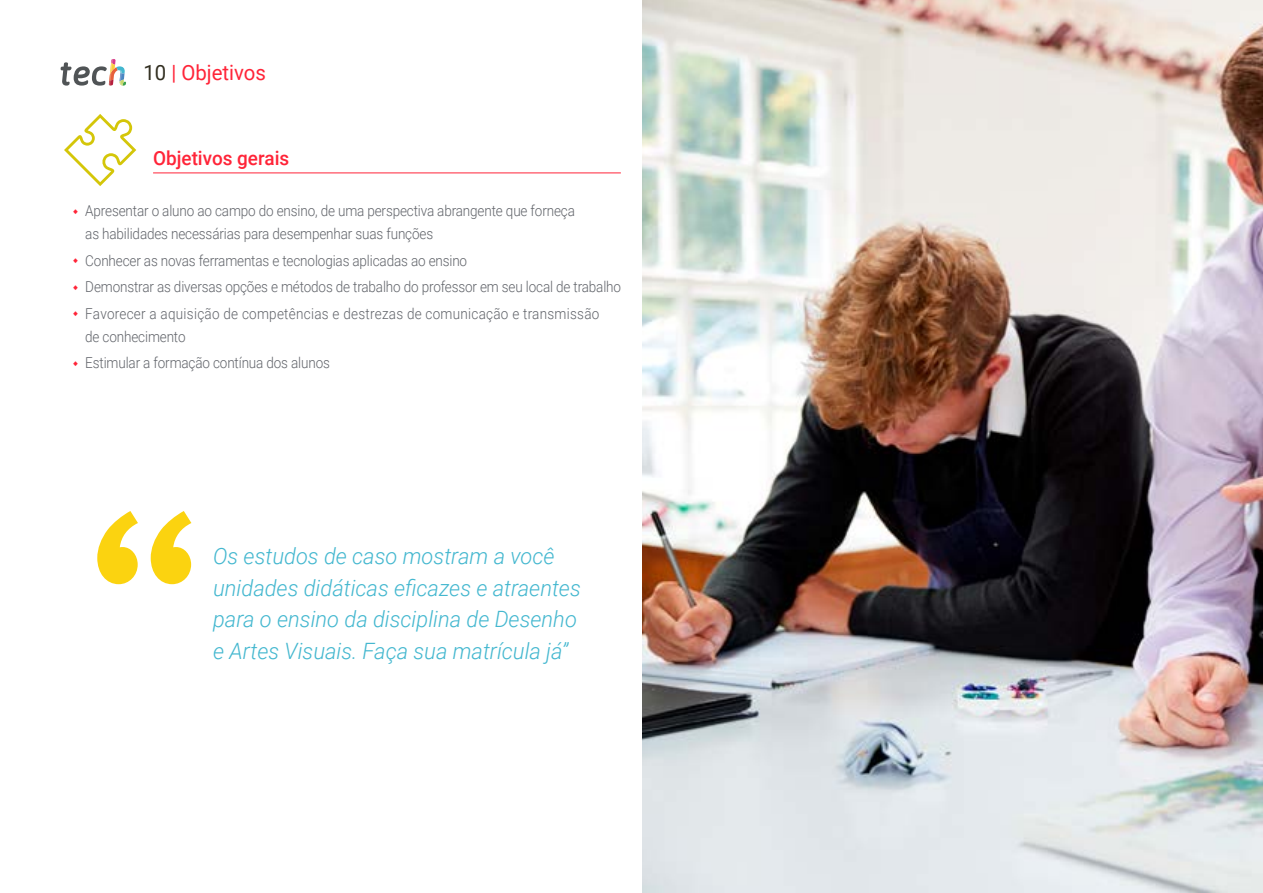
<style>
.page{position:relative;width:1263px;height:893px;background:#fff}
.page>*{position:absolute;margin:0;border:0;box-sizing:border-box;transform-origin:0 0}
.t1{font:italic 300 22.5px/31.5px "Roboto";color:#43b7cf}
.t2{font:21px "Roboto";color:#ff2438}
.t3{font:500 19.5px "Roboto";color:#ff2438}
.t4{font:300 15px/26.7px "Roboto";letter-spacing:-.01em;color:#61646a;scale:.9 1}
.s1{color:#312e20}
</style>
<div class="page">
<hr style="left:153px;top:173px;width:468px;height:1px;background:#ff2438">
<svg style="left:64px;top:114px;width:72px;height:72px"></svg>
<svg style="left:97px;top:511px;width:94px;height:73px"></svg>
<svg style="left:61px;top:59px;width:65px;height:27px"></svg>
<img style="left:642px;top:0;width:621px;height:892px">
<h2 class="t2" style="left:144px;top:57px;width:124px"><span class="s1">10</span> | Objetivos</h2>
<h3 class="t3" style="left:153px;top:144px;width:138px">Objetivos gerais</h3>
<p class="t4" style="left:85px;top:199px;width:545px;line-height:22.5px">Apresentar o aluno ao campo do ensino, de uma perspectiva abrangente que forneça as habilidades necessárias para desempenhar suas funções</p>
<p class="t4" style="left:85px;top:246px;width:597px">Conhecer as novas ferramentas e tecnologias aplicadas ao ensino<br>Demonstrar as diversas opções e métodos de trabalho do professor em seu local de trabalho<br>Favorecer a aquisição de competências e destrezas de comunicação e transmissão</p>
<p class="t4" style="left:85px;top:322px;width:273px">de conhecimento<br>Estimular a formação contínua dos alunos</p>
<h1 class="t1" style="left:213px;top:540px;width:369px">Os estudos de caso mostram a você unidades didáticas eficazes e atraentes para o ensino da disciplina de Desenho e Artes Visuais. Faça sua matrícula já”</h1>
</div>
